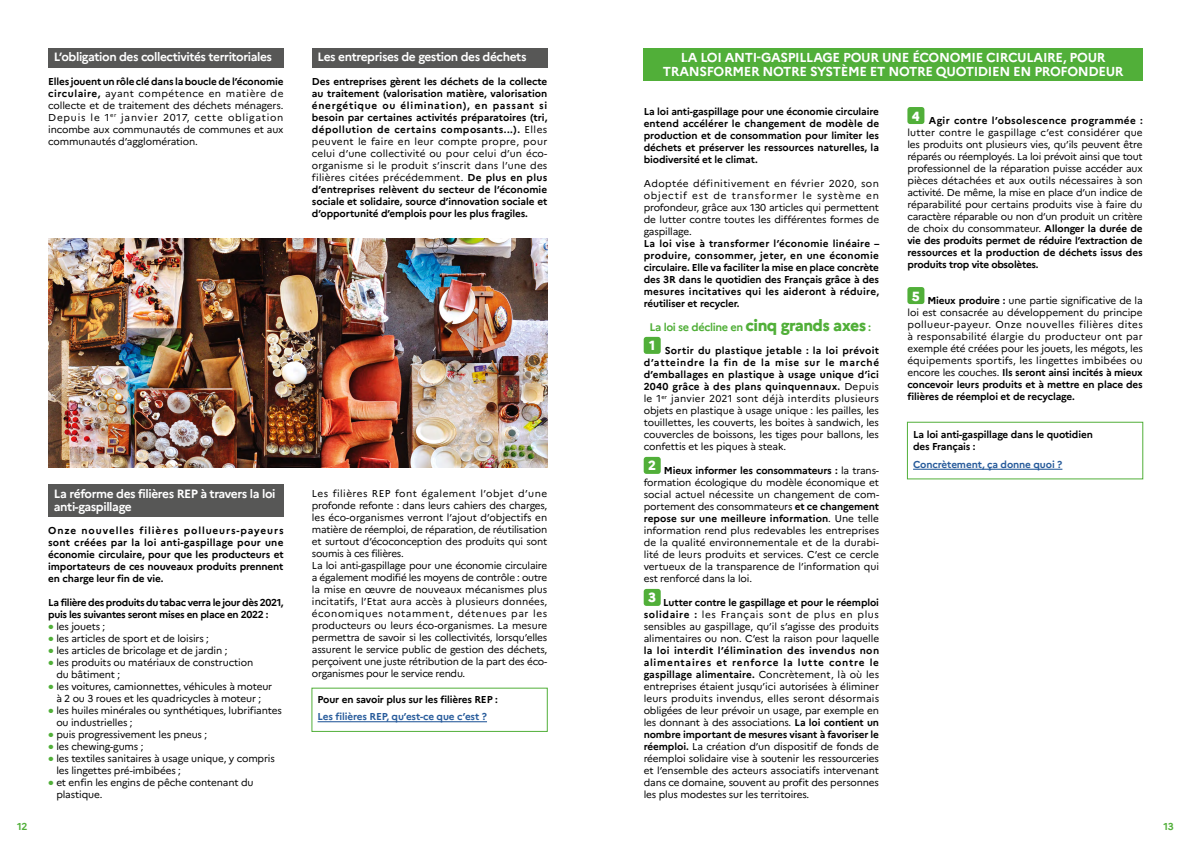
<style>
.page{position:relative;width:1191px;height:842px;background:#fff}
.page>*{position:absolute;margin:0;border:0;box-sizing:border-box;transform-origin:0 0}
.t1{font:700 13px/14px "Marianne";letter-spacing:-.025em;color:#fff;text-align:center}
.t2{font:700 12px/13px "Marianne";letter-spacing:-.035em;color:#fff}
.t3{font:700 11px "Marianne";letter-spacing:-.035em;color:#51af39}
.t4{font:10px/12px "Marianne";letter-spacing:-.015em;color:#000;text-align:justify}
.t5{font:700 10px/12px "Marianne";letter-spacing:-.015em;color:#000;text-align:justify}
.t6{font:700 10px/12px "Marianne";letter-spacing:-.035em;color:#000}
.t7{font:700 10px "Marianne";letter-spacing:-.015em;color:#275b9b}
.t8{font:700 10px "Marianne";color:#51af39}
.s1{font-weight:700}
.s2{font-weight:400}
.s3{font-weight:800;font-size:12px;color:#51af39}
.s4{font-weight:800;font-size:16px}
</style>
<div class="page">
<div style="left:48px;top:48px;width:235px;height:19px;background:#575756"></div>
<div style="left:312px;top:48px;width:235px;height:19px;background:#575756"></div>
<div style="left:48px;top:485px;width:235px;height:32px;background:#575756"></div>
<div style="left:312px;top:688px;width:235px;height:44px;border:1px solid #51af39"></div>
<hr style="left:317px;top:721px;width:170px;height:1px;background:#275b9b">
<div style="left:643px;top:48px;width:499px;height:33px;background:#51af39"></div>
<img style="left:48px;top:238px;width:499px;height:229px">
<div style="left:643px;top:337px;width:17px;height:17px;background:#51af39;border-radius:3px"></div>
<div style="left:643px;top:457px;width:17px;height:17px;background:#51af39;border-radius:3px"></div>
<div style="left:643px;top:589px;width:17px;height:17px;background:#51af39;border-radius:3px"></div>
<div style="left:907px;top:422px;width:236px;height:57px;border:1px solid #51af39"></div>
<hr style="left:913px;top:469px;width:149px;height:1px;background:#275b9b">
<div style="left:907px;top:107px;width:17px;height:17px;background:#51af39;border-radius:3px"></div>
<div style="left:907px;top:287px;width:17px;height:17px;background:#51af39;border-radius:3px"></div>
<p class="t2" style="left:54px;top:51px;width:220px">L’obligation des collectivités territoriales</p>
<p class="t4" style="left:48px;top:75px;width:237px"><span class="s1">Elles jouent un rôle clé dans la boucle de l’économie circulaire,</span> ayant compétence en matière de collecte et de traitement des déchets ménagers.<br>Depuis le 1<sup>er</sup> janvier 2017, cette obligation incombe aux communautés de communes et aux communautés d’agglomération.</p>
<p class="t2" style="left:317px;top:51px;width:210px">Les entreprises de gestion des déchets</p>
<p class="t5" style="left:312px;top:75px;width:237px">Des entreprises gèrent les déchets de la collecte au traitement (valorisation matière, valorisation énergétique ou élimination), en passant si besoin par certaines activités préparatoires (tri, dépollution de certains composants...). <span class="s2">Elles peuvent le faire en leur compte propre, pour celui d’une collectivité ou pour celui d’un éco&shy;organisme si le produit s’inscrit dans l’une des filières citées précédemment.</span> De plus en plus d’entreprises relèvent du secteur de l’économie sociale et solidaire, source d’innovation sociale et d’opportunité d’emplois pour les plus fragiles.</p>
<p class="t2" style="left:54px;top:487px;width:223px">La réforme des filières REP à travers la loi anti-gaspillage</p>
<p class="t5" style="left:48px;top:525px;width:237px">Onze nouvelles filières pollueurs-payeurs sont créées par la loi anti-gaspillage pour une économie circulaire, pour que les producteurs et importateurs de ces nouveaux produits prennent en charge leur fin de vie.</p>
<p class="t6" style="left:48px;top:597px;width:237px">La filière des produits du tabac verra le jour dès 2021, puis les suivantes seront mises en place en 2022 :</p>
<p class="t4" style="left:48px;top:621px;width:59px"><span class="s3">•</span> les jouets ;</p>
<p class="t4" style="left:48px;top:633px;width:162px"><span class="s3">•</span> les articles de sport et de loisirs ;</p>
<p class="t4" style="left:48px;top:645px;width:181px"><span class="s3">•</span> les articles de bricolage et de jardin ;</p>
<p class="t4" style="left:56px;top:657px;width:198px;text-indent:-8px"><span class="s3">•</span> les produits ou matériaux de construction du bâtiment ;</p>
<p class="t4" style="left:48px;top:681px;width:225px;text-align:center"><span class="s3">•</span> les voitures, camionnettes, véhicules à moteur à 2 ou 3 roues et les quadricycles à moteur ;</p>
<p class="t4" style="left:56px;top:705px;width:227px;text-indent:-8px"><span class="s3">•</span> les huiles minérales ou synthétiques, lubrifiantes ou industrielles ;</p>
<p class="t4" style="left:48px;top:729px;width:160px"><span class="s3">•</span> puis progressivement les pneus ;</p>
<p class="t4" style="left:48px;top:741px;width:97px"><span class="s3">•</span> les chewing-gums ;</p>
<p class="t4" style="left:56px;top:753px;width:220px;text-indent:-8px"><span class="s3">•</span> les textiles sanitaires à usage unique, y compris les lingettes pré-imbibées ;</p>
<p class="t4" style="left:56px;top:777px;width:199px;text-indent:-8px"><span class="s3">•</span> et enfin les engins de pêche contenant du plastique.</p>
<p class="t4" style="left:312px;top:487px;width:237px;text-align:left">Les filières REP font également l’objet d’une profonde refonte : dans leurs cahiers des charges, les éco-organismes verront l’ajout d’objectifs en matière de réemploi, de réparation, de réutilisation et surtout d’écoconception des produits qui sont soumis à ces filières.<br>La loi anti-gaspillage pour une économie circulaire a également modifié les moyens de contrôle : outre la mise en œuvre de nouveaux mécanismes plus incitatifs, l’Etat aura accès à plusieurs données, économiques notamment, détenues par les producteurs ou leurs éco-organismes. La mesure permettra de savoir si les collectivités, lorsqu’elles assurent le service public de gestion des déchets, perçoivent une juste rétribution de la part des éco&shy;organismes pour le service rendu.</p>
<p class="t5" style="left:317px;top:693px;width:182px">Pour en savoir plus sur les filières REP :</p>
<p class="t7" style="left:317px;top:711px;width:171px">Les filières REP, qu’est-ce que c’est ?</p>
<h1 class="t1" style="left:663px;top:51px;width:462px">LA LOI ANTI-GASPILLAGE POUR UNE ÉCONOMIE CIRCULAIRE, POUR<br>TRANSFORMER NOTRE SYSTÈME ET NOTRE QUOTIDIEN EN PROFONDEUR</h1>
<p class="t5" style="left:643px;top:105px;width:237px">La loi anti-gaspillage pour une économie circulaire entend accélérer le changement de modèle de production et de consommation pour limiter les déchets et préserver les ressources naturelles, la biodiversité et le climat.</p>
<p class="t4" style="left:643px;top:177px;width:237px">Adoptée définitivement en février 2020, son objectif est de transformer le système en profondeur, grâce aux 130 articles qui permettent de lutter contre toutes les différentes formes de gaspillage.</p>
<p class="t5" style="left:643px;top:237px;width:237px">La loi vise à transformer l’économie linéaire – produire, consommer, jeter, en une économie circulaire. Elle va faciliter la mise en place concrète des 3R dans le quotidien des Français grâce à des mesures incitatives qui les aideront à réduire, réutiliser et recycler.</p>
<p class="t3" style="left:649px;top:320px;width:223px">La loi se décline en <span class="s4">cinq grands axes</span> :</p>
<p class="t4" style="left:643px;top:344px;width:237px;text-indent:5px"><sup>1</sup> <span class="s1">Sortir du plastique jetable : la loi prévoit d’atteindre la fin de la mise sur le marché d’emballages en plastique à usage unique d’ici 2040 grâce à des plans quinquennaux.</span> Depuis le 1<sup>er</sup> janvier 2021 sont déjà interdits plusieurs objets en plastique à usage unique : les pailles, les touillettes, les couverts, les boites à sandwich, les couvercles de boissons, les tiges pour ballons, les confettis et les piques à steak.</p>
<p class="t4" style="left:643px;top:464px;width:237px;text-indent:5px"><sup>2</sup> <span class="s1">Mieux informer les consommateurs :</span> la trans&shy;formation écologique du modèle économique et social actuel nécessite un changement de com&shy;portement des consommateurs <span class="s1">et ce changement repose sur une meilleure information</span>. Une telle information rend plus redevables les entreprises de la qualité environnementale et de la durabi&shy;lité de leurs produits et services. C’est ce cercle vertueux de la transparence de l’information qui est renforcé dans la loi.</p>
<p class="t4" style="left:643px;top:596px;width:237px;text-align:center"><sup>3</sup> <span class="s1">Lutter contre le gaspillage et pour le réemploi solidaire :</span> les Français sont de plus en plus sensibles au gaspillage, qu’il s’agisse des produits alimentaires ou non. C’est la raison pour laquelle</p>
<p class="t4" style="left:643px;top:644px;width:237px"><span class="s1">la loi interdit l’élimination des invendus non alimentaires et renforce la lutte contre le gaspillage alimentaire.</span> Concrètement, là où les entreprises étaient jusqu’ici autorisées à éliminer leurs produits invendus, elles seront désormais obligées de leur prévoir un usage, par exemple en les donnant à des associations. <span class="s1">La loi contient un nombre important de mesures visant à favoriser le réemploi.</span> La création d’un dispositif de fonds de réemploi solidaire vise à soutenir les ressourceries et l’ensemble des acteurs associatifs intervenant dans ce domaine, souvent au profit des personnes les plus modestes sur les territoires.</p>
<p class="t4" style="left:907px;top:114px;width:237px;text-indent:5px"><sup>4</sup> <span class="s1">Agir contre l’obsolescence programmée : </span>lutter contre le gaspillage c’est considérer que les produits ont plusieurs vies, qu’ils peuvent être réparés ou réemployés. La loi prévoit ainsi que tout professionnel de la réparation puisse accéder aux pièces détachées et aux outils nécessaires à son activité. De même, la mise en place d’un indice de réparabilité pour certains produits vise à faire du caractère réparable ou non d’un produit un critère de choix du consommateur. <span class="s1">Allonger la durée de vie des produits permet de réduire l’extraction de ressources et la production de déchets issus des produits trop vite obsolètes.</span></p>
<p class="t4" style="left:907px;top:294px;width:237px;text-indent:5px"><sup>5</sup> <span class="s1">Mieux produire :</span> une partie significative de la loi est consacrée au développement du principe pollueur-payeur. Onze nouvelles filières dites à responsabilité élargie du producteur ont par exemple été créées pour les jouets, les mégots, les équipements sportifs, les lingettes imbibées ou encore les couches. <span class="s1">Ils seront ainsi incités à mieux concevoir leurs produits et à mettre en place des filières de réemploi et de recyclage.</span></p>
<p class="t5" style="left:913px;top:429px;width:181px">La loi anti-gaspillage dans le quotidien des Français :</p>
<p class="t7" style="left:913px;top:458px;width:151px">Concrètement, ça donne quoi ?</p>
<p class="t8" style="left:17px;top:820px;width:12px">12</p>
<p class="t8" style="left:1163px;top:820px;width:12px">13</p>
</div>
